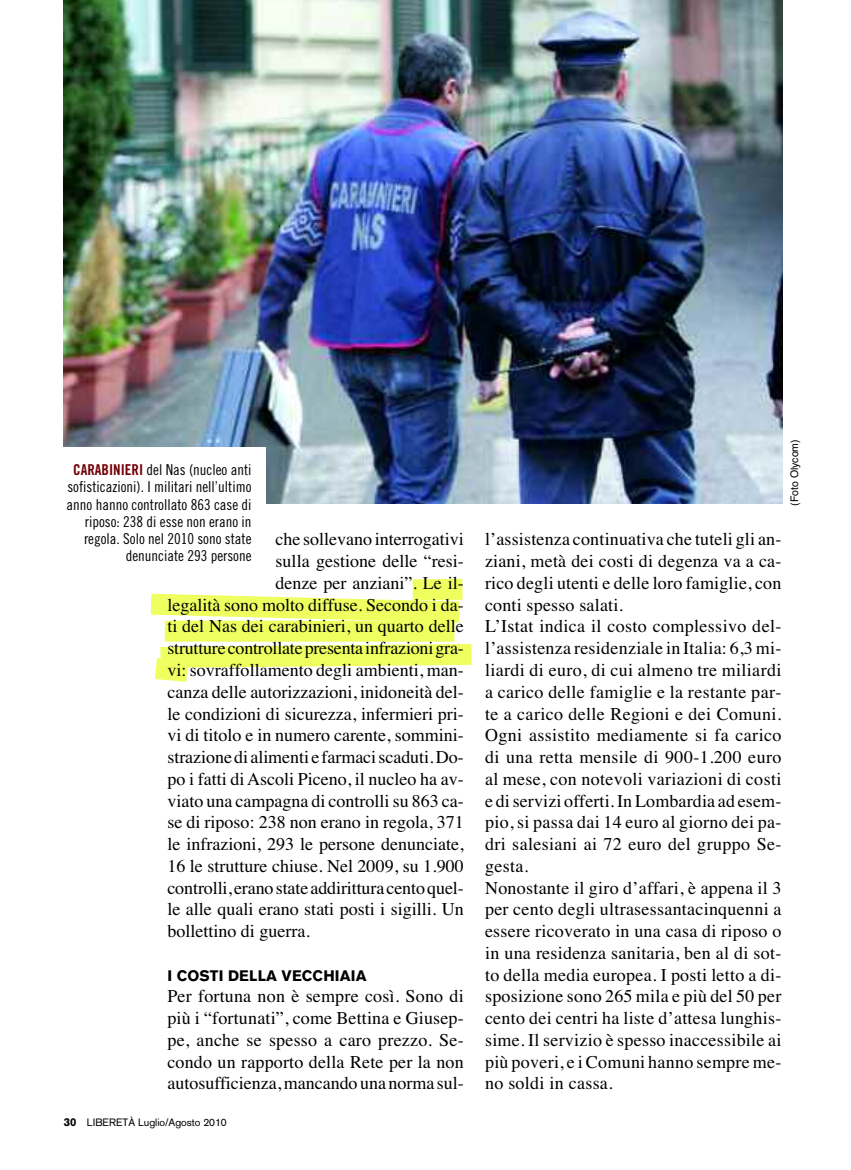
<style>
.page{position:relative;width:851px;height:1170px;background:#fff}
.page>*{position:absolute;margin:0;border:0;box-sizing:border-box;transform-origin:0 0}
.t1{font:18px/21.8px "Times";letter-spacing:.01em;color:#000;text-align:justify}
.t2{font:18px "Times";letter-spacing:-.01em;color:#000}
.t3{font:15px/17.2px "Trade Gothic Cond Eighteen";color:#000;text-align:right}
.t4{font:900 15px "Akzidenz Grotesk";letter-spacing:.01em;color:#000}
.t5{font:10.5px "Akzidenz Grotesk";color:#000}
.t6{font:10.5px "Helvetica";color:#000}
.s1{font-family:"Trade Gothic Bold Cond Twenty";color:#720008}
.s2{font-weight:900;font-size:11.25px}
</style>
<div class="page">
<svg style="left:150px;top:578px;width:322px;height:104px"></svg>
<div style="left:165px;top:620px;width:289px;height:21px;background:#efff60"></div>
<img style="left:64px;top:0;width:718px;height:503px">
<div style="left:64px;top:446px;width:202px;height:139px;background:#fff"></div>
<p class="t3" style="left:67px;top:462px;width:186px"><span class="s1">CARABINIERI</span> del Nas (nucleo anti sofisticazioni). I militari nell’ultimo anno hanno controllato 863 case di riposo: 238 di esse non erano in regola. Solo nel 2010 sono state denunciate 293 persone</p>
<p class="t1" style="left:275px;top:528px;width:190px">che sollevano interrogativi</p>
<p class="t1" style="left:275px;top:550px;width:190px">sulla gestione delle “resi-</p>
<p class="t1" style="left:275px;top:571px;width:190px">denze per anziani”. Le il-</p>
<p class="t1" style="left:167px;top:593px;width:298px">legalità sono molto diffuse. Secondo i da-</p>
<p class="t1" style="left:167px;top:615px;width:298px">ti del Nas dei carabinieri, un quarto delle</p>
<p class="t2" style="left:167px;top:637px;width:298px">strutture controllatepresenta infrazionigra-</p>
<p class="t1" style="left:167px;top:658px;width:298px">vi: sovraffollamento degli ambienti, man-</p>
<p class="t1" style="left:167px;top:680px;width:298px">canza delle autorizzazioni, inidoneità del-</p>
<p class="t1" style="left:167px;top:702px;width:298px">le condizioni di sicurezza, infermieri pri-</p>
<p class="t1" style="left:167px;top:724px;width:298px">vi di titolo e in numero carente, sommini-</p>
<p class="t1" style="left:167px;top:745px;width:298px">strazionedi alimenti e farmaciscaduti.Do-</p>
<p class="t1" style="left:167px;top:767px;width:298px">po i fatti di Ascoli Piceno, il nucleo ha av-</p>
<p class="t1" style="left:167px;top:789px;width:298px">viato una campagna di controlli su 863 ca-</p>
<p class="t1" style="left:167px;top:811px;width:298px">se di riposo: 238 non erano in regola, 371</p>
<p class="t1" style="left:167px;top:832px;width:298px">le infrazioni, 293 le persone denunciate,</p>
<p class="t1" style="left:167px;top:854px;width:298px">16 le strutture chiuse. Nel 2009, su 1.900</p>
<p class="t1" style="left:167px;top:876px;width:298px">controlli, eranostate addirittura centoquel-</p>
<p class="t1" style="left:167px;top:898px;width:298px">le alle quali erano stati posti i sigilli. Un</p>
<p class="t1" style="left:167px;top:919px;width:144px">bollettino di guerra.</p>
<p class="t4" style="left:167px;top:969px;width:200px">I COSTI DELLA VECCHIAIA</p>
<p class="t1" style="left:167px;top:985px;width:298px">Per fortuna non è sempre così. Sono di più i “fortunati”, come Bettina e Giusep&shy;pe, anche se spesso a caro prezzo. Se&shy;condo un rapporto della Rete per la non autosufficienza,mancando una norma sul-</p>
<p class="t5" style="left:64px;top:1117px;width:164px"><span class="s2">30</span> LIBERETÀ Luglio/Agosto 2010</p>
<p class="t6" style="left:788px;top:506px;width:68px;rotate:-90deg">(Foto Olycom)</p>
<p class="t1" style="left:485px;top:528px;width:298px;text-align:left">l’assistenza continuativa che tuteli gli an&shy;ziani, metà dei costi di degenza va a ca&shy;rico degli utenti e delle loro famiglie, con conti spesso salati.<br>L’Istat indica il costo complessivo del&shy;l’assistenza residenziale in Italia: 6,3 mi&shy;liardi di euro, di cui almeno tre miliardi a carico delle famiglie e la restante par&shy;te a carico delle Regioni e dei Comuni.<br>Ogni assistito mediamente si fa carico di una retta mensile di 900-1.200 euro al mese, con notevoli variazioni di costi e diservizi offerti.InLombardia ad esem&shy;pio, si passa dai 14 euro al giorno dei pa&shy;dri salesiani ai 72 euro del gruppo Se&shy;gesta.<br>Nonostante il giro d’affari, è appena il 3 per cento degli ultrasessantacinquenni a essere ricoverato in una casa di riposo o in una residenza sanitaria, ben al di sot&shy;to della media europea. I posti letto a di&shy;sposizione sono 265 mila e più del 50 per cento dei centri ha liste d’attesa lunghis&shy;sime. Il servizio è spesso inaccessibile ai più poveri, e i Comuni hanno sempre me&shy;no soldi in cassa.</p>
</div>
